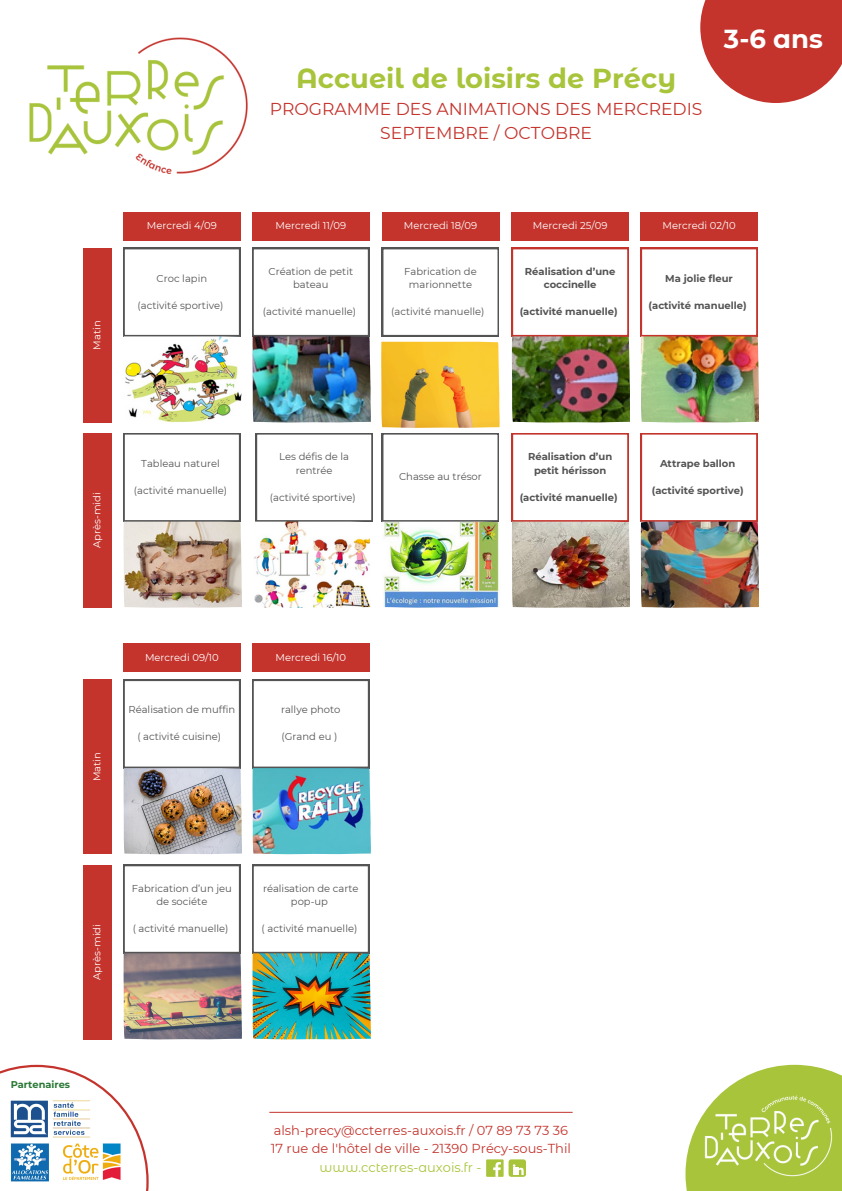
<style>
.page{position:relative;width:842px;height:1191px;background:#fff}
.page>*{position:absolute;margin:0;border:0;box-sizing:border-box;transform-origin:0 0}
.t1{font:700 27.3px "Montserrat Alternates";color:#a8c43b}
.t2{font:700 26px "Montserrat Alternates";color:#fff}
.t3{font:17.2px/24px "Montserrat";color:#c4342d;text-align:center}
.t4{font:13px/18px "Montserrat";color:#c4342d}
.t5{font:13px "Montserrat Alternates";color:#a8c43b}
.t6{font:10px/13.5px "Montserrat";color:#545454;text-align:center}
.t7{font:700 10px/13.5px "Montserrat";color:#545454;text-align:center}
.t8{font:10px "Montserrat";color:#fff}
.t9{font:700 9.8px "Montserrat";color:#2b7836}
</style>
<div class="page">
<svg style="left:0;top:1064px;width:149px;height:126px"></svg>
<img style="left:11px;top:1100px;width:79px;height:37px">
<img style="left:63px;top:1142px;width:59px;height:39px">
<img style="left:11px;top:1142px;width:39px;height:39px">
<img style="left:29px;top:37px;width:219px;height:137px">
<svg style="left:685px;top:1064px;width:157px;height:126px;fill:#a8c43b"></svg>
<img style="left:700px;top:1089px;width:136px;height:92px">
<div style="left:700px;top:0;width:142px;height:103px;background:#c4342d"></div>
<div style="left:123px;top:211px;width:117px;height:29px;background:#c4342d"></div>
<div style="left:252px;top:211px;width:117px;height:29px;background:#c4342d"></div>
<div style="left:382px;top:211px;width:117px;height:29px;background:#c4342d"></div>
<div style="left:512px;top:211px;width:117px;height:29px;background:#c4342d"></div>
<div style="left:641px;top:211px;width:117px;height:29px;background:#c4342d"></div>
<div style="left:83px;top:248px;width:29px;height:174px;background:#c4342d"></div>
<div style="left:83px;top:433px;width:29px;height:174px;background:#c4342d"></div>
<div style="left:123px;top:643px;width:117px;height:29px;background:#c4342d"></div>
<div style="left:252px;top:643px;width:117px;height:29px;background:#c4342d"></div>
<div style="left:83px;top:679px;width:29px;height:175px;background:#c4342d"></div>
<div style="left:83px;top:864px;width:29px;height:175px;background:#c4342d"></div>
<div style="left:486px;top:1159px;width:17px;height:17px;background:#a8c43b"></div>
<svg style="left:493px;top:1162px;width:8px;height:14px"></svg>
<div style="left:509px;top:1159px;width:17px;height:17px;background:#a8c43b;border-radius:3px"></div>
<svg style="left:513px;top:1164px;width:11px;height:10px"></svg>
<hr style="left:269px;top:1111px;width:304px;height:1px;background:#c4342d">
<svg style="left:123px;top:248px;width:117px;height:88px"></svg>
<img style="left:124px;top:336px;width:117px;height:86px">
<svg style="left:252px;top:248px;width:117px;height:88px"></svg>
<img style="left:252px;top:336px;width:118px;height:86px">
<svg style="left:382px;top:248px;width:117px;height:88px"></svg>
<img style="left:381px;top:342px;width:118px;height:85px">
<svg style="left:512px;top:248px;width:117px;height:88px"></svg>
<img style="left:512px;top:336px;width:118px;height:86px">
<svg style="left:641px;top:248px;width:117px;height:88px"></svg>
<img style="left:641px;top:336px;width:118px;height:86px">
<svg style="left:123px;top:433px;width:117px;height:88px"></svg>
<img style="left:124px;top:521px;width:117px;height:86px">
<svg style="left:256px;top:433px;width:117px;height:88px"></svg>
<img style="left:254px;top:521px;width:116px;height:86px">
<svg style="left:382px;top:433px;width:117px;height:88px"></svg>
<img style="left:382px;top:521px;width:118px;height:86px">
<svg style="left:512px;top:433px;width:117px;height:88px"></svg>
<img style="left:512px;top:521px;width:118px;height:86px">
<svg style="left:641px;top:433px;width:117px;height:88px"></svg>
<img style="left:641px;top:521px;width:118px;height:86px">
<svg style="left:123px;top:679px;width:117px;height:89px"></svg>
<img style="left:123px;top:768px;width:118px;height:86px">
<svg style="left:252px;top:679px;width:117px;height:89px"></svg>
<img style="left:252px;top:768px;width:118px;height:86px">
<svg style="left:123px;top:864px;width:117px;height:89px"></svg>
<img style="left:123px;top:953px;width:118px;height:86px">
<svg style="left:252px;top:864px;width:117px;height:89px"></svg>
<img style="left:252px;top:953px;width:118px;height:86px">
<p class="t8" style="left:91px;top:349px;width:30px;rotate:-90deg">Matin</p>
<h3 class="t1" style="left:296px;top:61px;width:381px">Accueil de loisirs de Précy</h3>
<p class="t3" style="left:270px;top:96px;width:434px">PROGRAMME DES ANIMATIONS DES MERCREDIS<br>SEPTEMBRE / OCTOBRE</p>
<p class="t2" style="left:724px;top:23px;width:101px">3-6 ans</p>
<p class="t8" style="left:147px;top:219px;width:72px">Mercredi 4/09</p>
<p class="t8" style="left:275px;top:219px;width:72px">Mercredi 11/09</p>
<p class="t8" style="left:404px;top:219px;width:75px">Mercredi 18/09</p>
<p class="t8" style="left:533px;top:219px;width:76px">Mercredi 25/09</p>
<p class="t8" style="left:662px;top:219px;width:75px">Mercredi 02/10</p>
<p class="t6" style="left:157px;top:271px;width:52px">Croc lapin</p>
<p class="t6" style="left:138px;top:298px;width:87px">(activité sportive)</p>
<p class="t6" style="left:268px;top:264px;width:86px">Création de petit bateau</p>
<p class="t6" style="left:263px;top:305px;width:95px">(activité manuelle)</p>
<p class="t6" style="left:404px;top:264px;width:74px">Fabrication de marionnette</p>
<h4 class="t6" style="left:391px;top:305px;width:95px">(activité manuelle)</h4>
<p class="t7" style="left:525px;top:264px;width:92px">Réalisation d’une coccinelle</p>
<h4 class="t7" style="left:520px;top:305px;width:100px">(activité manuelle)</h4>
<p class="t7" style="left:665px;top:271px;width:69px">Ma jolie fleur</p>
<p class="t7" style="left:649px;top:298px;width:100px">(activité manuelle)</p>
<p class="t8" style="left:91px;top:548px;width:57px;rotate:-90deg">Après-midi</p>
<h4 class="t6" style="left:141px;top:456px;width:80px">Tableau naturel</h4>
<p class="t6" style="left:134px;top:483px;width:95px">(activité manuelle)</p>
<h4 class="t6" style="left:279px;top:449px;width:71px">Les défis de la rentrée</h4>
<p class="t6" style="left:270px;top:490px;width:87px">(activité sportive)</p>
<p class="t6" style="left:399px;top:470px;width:84px">Chasse au trésor</p>
<p class="t7" style="left:528px;top:449px;width:86px">Réalisation d’un petit hérisson</p>
<p class="t7" style="left:520px;top:490px;width:100px">(activité manuelle)</p>
<p class="t7" style="left:660px;top:456px;width:77px">Attrape ballon</p>
<p class="t7" style="left:652px;top:483px;width:93px">(activité sportive)</p>
<p class="t8" style="left:91px;top:781px;width:30px;rotate:-90deg">Matin</p>
<p class="t8" style="left:145px;top:650px;width:75px">Mercredi 09/10</p>
<p class="t8" style="left:275px;top:650px;width:72px">Mercredi 16/10</p>
<p class="t6" style="left:128px;top:703px;width:108px">Réalisation de muffin</p>
<p class="t6" style="left:137px;top:730px;width:85px">( activité cuisine)</p>
<p class="t6" style="left:281px;top:703px;width:61px">rallye photo</p>
<p class="t6" style="left:282px;top:730px;width:57px">(Grand eu )</p>
<p class="t8" style="left:91px;top:979px;width:57px;rotate:-90deg">Après-midi</p>
<p class="t6" style="left:132px;top:881px;width:102px">Fabrication d’un jeu de sociéte</p>
<h4 class="t6" style="left:133px;top:921px;width:97px">( activité manuelle)</h4>
<p class="t6" style="left:263px;top:881px;width:97px">réalisation de carte pop-up</p>
<p class="t6" style="left:262px;top:921px;width:97px">( activité manuelle)</p>
<h2 class="t9" style="left:11px;top:1078px;width:61px">Partenaires</h2>
<p class="t4" style="left:271px;top:1120px;width:302px">alsh-precy@ccterres-auxois.fr / 07 89 73 73 36<br>17 rue de l'hôtel de ville - 21390 Précy-sous-Thil</p>
<p class="t5" style="left:319px;top:1159px;width:164px">www.ccterres-auxois.fr -</p>
</div>
